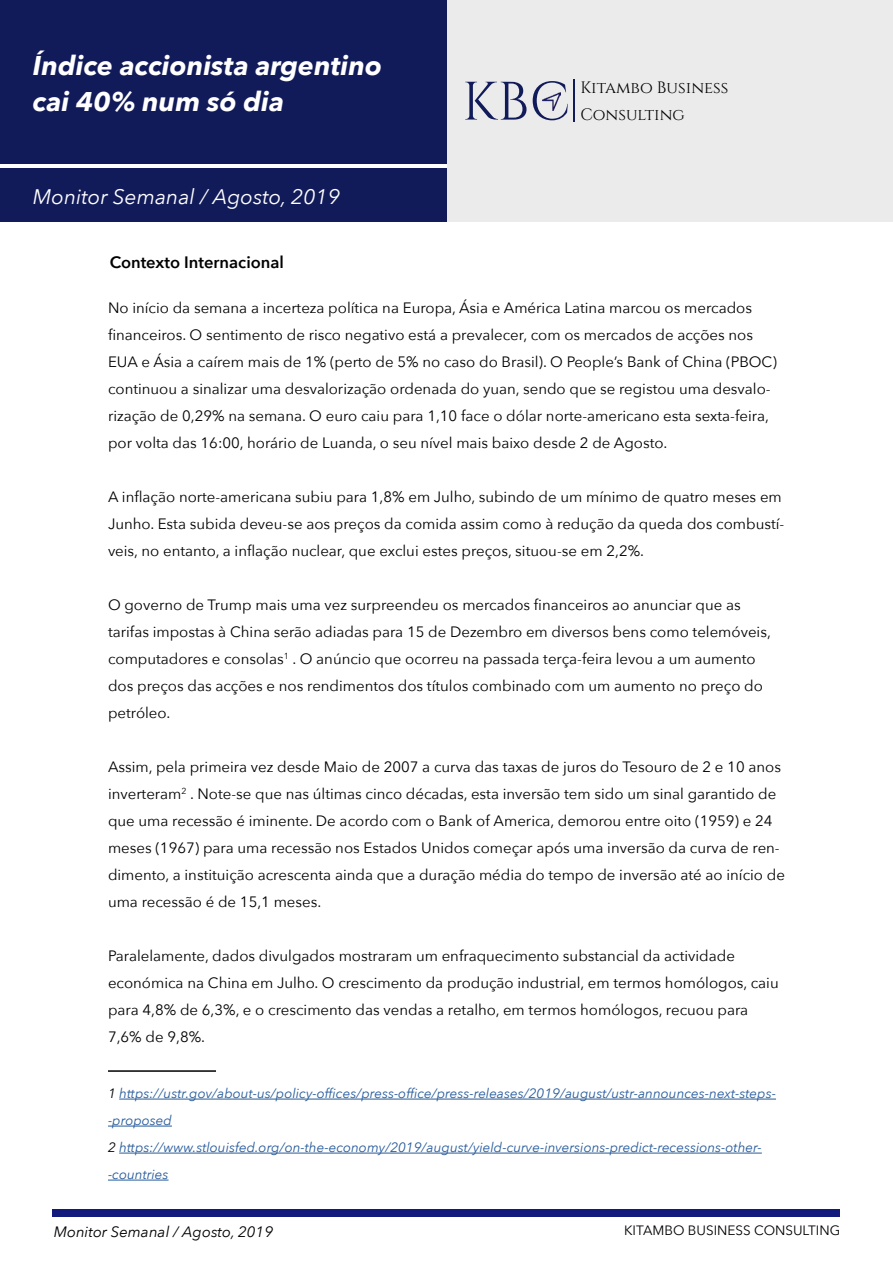
<style>
.page{position:relative;width:893px;height:1263px;background:#fff}
.page>*{position:absolute;margin:0;border:0;box-sizing:border-box;transform-origin:0 0}
.t1{font:54px "Cinzel";color:#121b59}
.t2{font:italic 700 27px/36px "Avenir Next";color:#fff}
.t3{font:italic 21px "Avenir Next";color:#fff}
.t4{font:16.5px/27px "Cinzel";color:#000}
.t5{font:600 16.5px "Avenir Next";color:#000}
.t6{font:15px/27px "Avenir Next";color:#000}
.t7{font:italic 15px "Avenir Next";color:#000}
.t8{font:italic 13.5px/27px "Avenir Next";color:#275b9b}
.t9{font:13.5px "Avenir Next";color:#000}
.s1{color:#000}
</style>
<div class="page">
<div style="left:53px;top:1209px;width:787px;height:7px;background:#121b7b"></div>
<hr style="left:108px;top:1070px;width:108px;height:2px;background:#000">
<hr style="left:119px;top:1099px;width:657px;height:1px;background:#275b9b">
<hr style="left:108px;top:1126px;width:64px;height:1px;background:#275b9b">
<hr style="left:119px;top:1153px;width:643px;height:1px;background:#275b9b">
<hr style="left:108px;top:1180px;width:61px;height:1px;background:#275b9b">
<div style="left:0;top:0;width:893px;height:222px;background:#ebebeb"></div>
<div style="left:0;top:0;width:446px;height:222px;background:#121b59"></div>
<hr style="left:574px;top:79px;width:1px;height:43px;background:#121b59">
<img style="left:543px;top:93px;width:17px;height:17px">
<hr style="left:0;top:165px;width:447px;height:3px;background:#fff">
<h2 class="t2" style="left:33px;top:47px;width:350px">Índice accionista argentino cai 40% num só dia</h2>
<h3 class="t3" style="left:33px;top:179px;width:308px">Monitor Semanal / Agosto, 2019</h3>
<p class="t5" style="left:110px;top:248px;width:176px">Contexto Internacional</p>
<h1 class="t1" style="left:462px;top:70px;width:110px">KBC</h1>
<p class="t4" style="left:580px;top:74px;width:150px">Kitambo Business<br>Consulting</p>
<p class="t6" style="left:108px;top:294px;width:670px">No início da semana a incerteza política na Europa, Ásia e América Latina marcou os mercados financeiros. O sentimento de risco negativo está a prevalecer, com os mercados de acções nos EUA e Ásia a caírem mais de 1% (perto de 5% no caso do Brasil). O People’s Bank of China (PBOC) continuou a sinalizar uma desvalorização ordenada do yuan, sendo que se registou uma desvalo&shy;rização de 0,29% na semana. O euro caiu para 1,10 face o dólar norte-americano esta sexta-feira, por volta das 16:00, horário de Luanda, o seu nível mais baixo desde 2 de Agosto.</p>
<p class="t6" style="left:108px;top:483px;width:678px">A inflação norte-americana subiu para 1,8% em Julho, subindo de um mínimo de quatro meses em<br>Junho. Esta subida deveu-se aos preços da comida assim como à redução da queda dos combustí&shy;veis, no entanto, a inflação nuclear, que exclui estes preços, situou-se em 2,2%.</p>
<p class="t6" style="left:108px;top:591px;width:664px">O governo de Trump mais uma vez surpreendeu os mercados financeiros ao anunciar que as tarifas impostas à China serão adiadas para 15 de Dezembro em diversos bens como telemóveis, computadores e consolas<sup>1</sup> . O anúncio que ocorreu na passada terça-feira levou a um aumento dos preços das acções e nos rendimentos dos títulos combinado com um aumento no preço do petróleo.</p>
<p class="t6" style="left:108px;top:753px;width:678px">Assim, pela primeira vez desde Maio de 2007 a curva das taxas de juros do Tesouro de 2 e 10 anos inverteram<sup>2</sup> . Note-se que nas últimas cinco décadas, esta inversão tem sido um sinal garantido de que uma recessão é iminente. De acordo com o Bank of America, demorou entre oito (1959) e 24 meses (1967) para uma recessão nos Estados Unidos começar após uma inversão da curva de ren&shy;dimento, a instituição acrescenta ainda que a duração média do tempo de inversão até ao início de uma recessão é de 15,1 meses.</p>
<p class="t6" style="left:108px;top:942px;width:672px">Paralelamente, dados divulgados mostraram um enfraquecimento substancial da actividade económica na China em Julho. O crescimento da produção industrial, em termos homólogos, caiu para 4,8% de 6,3%, e o crescimento das vendas a retalho, em termos homólogos, recuou para 7,6% de 9,8%.</p>
<p class="t8" style="left:108px;top:1079px;width:669px"><span class="s1">1</span> https://ustr.gov/about-us/policy-offices/press-office/press-releases/2019/august/ustr-announces-next-steps--proposed<br><span class="s1">2</span> https://www.stlouisfed.org/on-the-economy/2019/august/yield-curve-inversions-predict-recessions-other--countries</p>
<p class="t7" style="left:54px;top:1219px;width:221px">Monitor Semanal / Agosto, 2019</p>
<p class="t9" style="left:624px;top:1219px;width:218px">KITAMBO BUSINESS CONSULTING</p>
</div>
